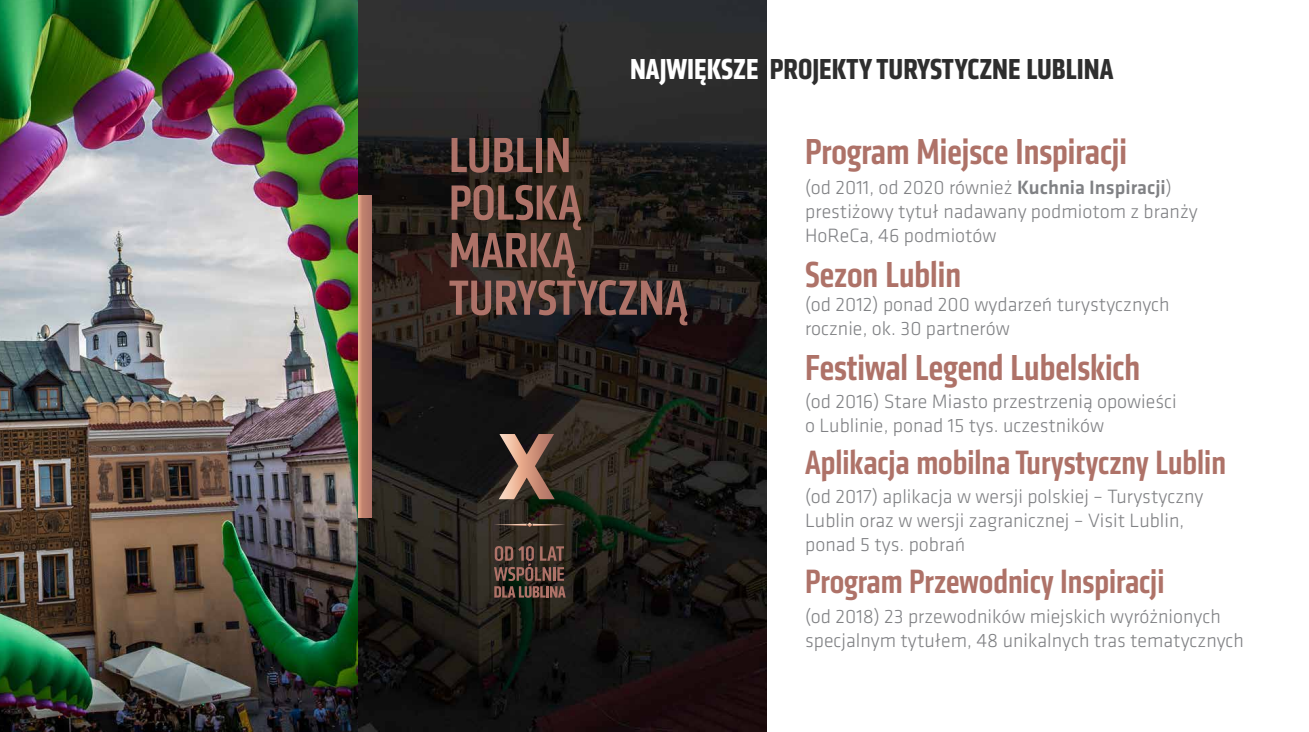
<style>
.page{position:relative;width:1309px;height:732px;background:#fff}
.page>*{position:absolute;margin:0;border:0;box-sizing:border-box;transform-origin:0 0}
.t1{font:500 51.25px/47.5px "Klavika Condensed";color:#ae7268}
.t2{font:500 37.5px "Klavika Condensed";color:#ae7268}
.t3{font:500 35px "Klavika Condensed";color:#ae7268}
.t4{font:700 30px "Klavika Condensed";color:#2e2e2e}
.t5{font:300 20px/24px "Klavika";color:#808184}
.s1{color:#fff}
.s2{font-weight:500}
</style>
<div class="page">
<img style="left:0;top:0;width:358px;height:731px">
<img style="left:358px;top:0;width:408px;height:731px">
<svg style="left:358px;top:196px;width:14px;height:321px;background:#c28471"></svg>
<svg style="left:494px;top:522px;width:71px;height:5px"></svg>
<svg style="left:499px;top:434px;width:56px;height:65px;background:#7f6051"></svg>
<svg style="left:494px;top:586px;width:72px;height:11px"></svg>
<svg style="left:494px;top:546px;width:70px;height:34px;background:#5c4239"></svg>
<h3 class="t4" style="left:630px;top:50px;width:485px"><span class="s1">NAJWIĘKSZE</span> PROJEKTY TURYSTYCZNE LUBLINA</h3>
<h1 class="t1" style="left:449px;top:131px;width:240px">LUBLIN<br>POLSKĄ<br>MARKĄ<br>TURYSTYCZNĄ</h1>
<h2 class="t2" style="left:805px;top:128px;width:323px">Program Miejsce Inspiracji</h2>
<p class="t5" style="left:805px;top:175px;width:394px">(od 2011, od 2020 również <span class="s2">Kuchnia Inspiracji</span>) prestiżowy tytuł nadawany podmiotom z branży<br>HoReCa, 46 podmiotów</p>
<h2 class="t2" style="left:805px;top:251px;width:157px">Sezon Lublin</h2>
<p class="t5" style="left:805px;top:292px;width:366px">(od 2012) ponad 200 wydarzeń turystycznych rocznie, ok. 30 partnerów</p>
<h2 class="t2" style="left:805px;top:344px;width:336px">Festiwal Legend Lubelskich</h2>
<p class="t5" style="left:805px;top:389px;width:373px">(od 2016) Stare Miasto przestrzenią opowieści o Lublinie, ponad 15 tys. uczestników</p>
<h3 class="t3" style="left:805px;top:440px;width:422px">Aplikacja mobilna Turystyczny Lublin</h3>
<p class="t5" style="left:805px;top:483px;width:400px">(od 2017) aplikacja w wersji polskiej – Turystyczny<br>Lublin oraz w wersji zagranicznej – Visit Lublin, ponad 5 tys. pobrań</p>
<h3 class="t3" style="left:805px;top:559px;width:361px">Program Przewodnicy Inspiracji</h3>
<p class="t5" style="left:805px;top:603px;width:440px">(od 2018) 23 przewodników miejskich wyróżnionych specjalnym tytułem, 48 unikalnych tras tematycznych</p>
</div>
